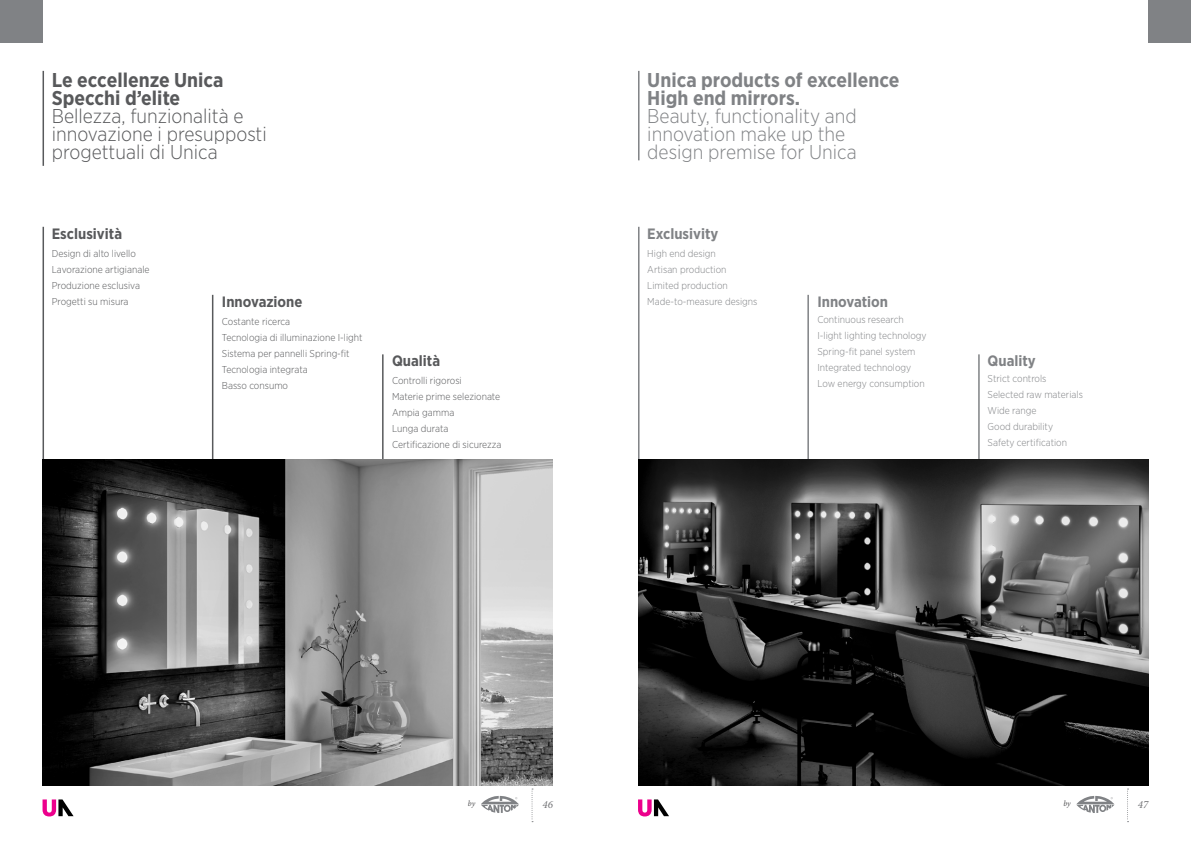
<style>
.page{position:relative;width:1191px;height:842px;background:#fff}
.page>*{position:absolute;margin:0;border:0;box-sizing:border-box;transform-origin:0 0}
.t1{font:300 20px/18px "Gotham Narrow";color:#808285}
.t2{font:300 20px/18px "Gotham Narrow";color:#58595b}
.t3{font:700 20px/18px "Gotham Narrow";color:#808285}
.t4{font:700 20px/18px "Gotham Narrow";color:#58595b}
.t5{font:700 15px "Gotham Narrow";color:#58595b}
.t6{font:700 15px "Gotham Narrow";color:#808285}
.t7{font:italic 11px "Minion Pro";color:#717275}
.t8{font:300 10px/16px "Gotham Narrow";color:#58595b}
.t9{font:300 10px/16px "Gotham Narrow";color:#808285}
.t10{font:italic 8px "Minion Pro";color:#4d4d4f}
</style>
<div class="page">
<hr style="left:638px;top:71px;width:1px;height:89px;background:#808285">
<hr style="left:638px;top:227px;width:1px;height:272px;background:#808285">
<hr style="left:807px;top:295px;width:2px;height:195px;background:#808285">
<hr style="left:978px;top:354px;width:1px;height:136px;background:#808285">
<hr style="left:43px;top:71px;width:1px;height:95px;background:#58595b">
<hr style="left:43px;top:227px;width:1px;height:272px;background:#58595b">
<hr style="left:212px;top:295px;width:1px;height:204px;background:#58595b">
<hr style="left:382px;top:354px;width:1px;height:136px;background:#58595b">
<img style="left:638px;top:459px;width:510px;height:326px">
<img style="left:43px;top:459px;width:510px;height:326px">
<svg style="left:43px;top:799px;width:31px;height:17px"></svg>
<svg style="left:638px;top:799px;width:31px;height:17px"></svg>
<svg style="left:481px;top:796px;width:38px;height:17px"></svg>
<svg style="left:1076px;top:796px;width:38px;height:17px"></svg>
<svg style="left:531px;top:788px;width:2px;height:34px"></svg>
<svg style="left:1127px;top:788px;width:1px;height:34px"></svg>
<div style="left:1148px;top:0;width:43px;height:43px;background:#808285"></div>
<div style="left:0;top:0;width:43px;height:43px;background:#808285"></div>
<h1 class="t4" style="left:52px;top:71px;width:173px">Le eccellenze Unica<br>Specchi d’elite</h1>
<h1 class="t2" style="left:52px;top:107px;width:217px">Bellezza, funzionalità e innovazione i presupposti progettuali di Unica</h1>
<h2 class="t5" style="left:52px;top:224px;width:72px">Esclusività</h2>
<p class="t8" style="left:52px;top:245px;width:99px">Design di alto livello<br>Lavorazione artigianale<br>Produzione esclusiva<br>Progetti su misura</p>
<h2 class="t5" style="left:222px;top:292px;width:82px">Innovazione</h2>
<p class="t8" style="left:222px;top:313px;width:142px">Costante ricerca<br>Tecnologia di illuminazione I-light<br>Sistema per pannelli Spring-fit<br>Tecnologia integrata<br>Basso consumo</p>
<h2 class="t5" style="left:392px;top:351px;width:50px">Qualità</h2>
<p class="t8" style="left:392px;top:373px;width:111px">Controlli rigorosi<br>Materie prime selezionate<br>Ampia gamma<br>Lunga durata<br>Certificazione di sicurezza</p>
<h1 class="t3" style="left:647px;top:71px;width:254px">Unica products of excellence<br>High end mirrors.</h1>
<h1 class="t1" style="left:647px;top:106px;width:211px">Beauty, functionality and innovation make up the design premise for Unica</h1>
<h2 class="t6" style="left:647px;top:224px;width:73px">Exclusivity</h2>
<p class="t9" style="left:647px;top:245px;width:112px">High end design<br>Artisan production<br>Limited production<br>Made-to-measure designs</p>
<h2 class="t6" style="left:817px;top:292px;width:72px">Innovation</h2>
<p class="t9" style="left:817px;top:311px;width:111px">Continuous research<br>I-light lighting technology<br>Spring-fit panel system<br>Integrated technology<br>Low energy consumption</p>
<h2 class="t6" style="left:987px;top:351px;width:50px">Quality</h2>
<p class="t9" style="left:987px;top:371px;width:97px">Strict controls<br>Selected raw materials<br>Wide range<br>Good durability<br>Safety certification</p>
<p class="t10" style="left:468px;top:798px;width:9px">by</p>
<p class="t7" style="left:542px;top:797px;width:12px">46</p>
<p class="t10" style="left:1063px;top:798px;width:9px">by</p>
<p class="t7" style="left:1138px;top:797px;width:12px">47</p>
</div>
